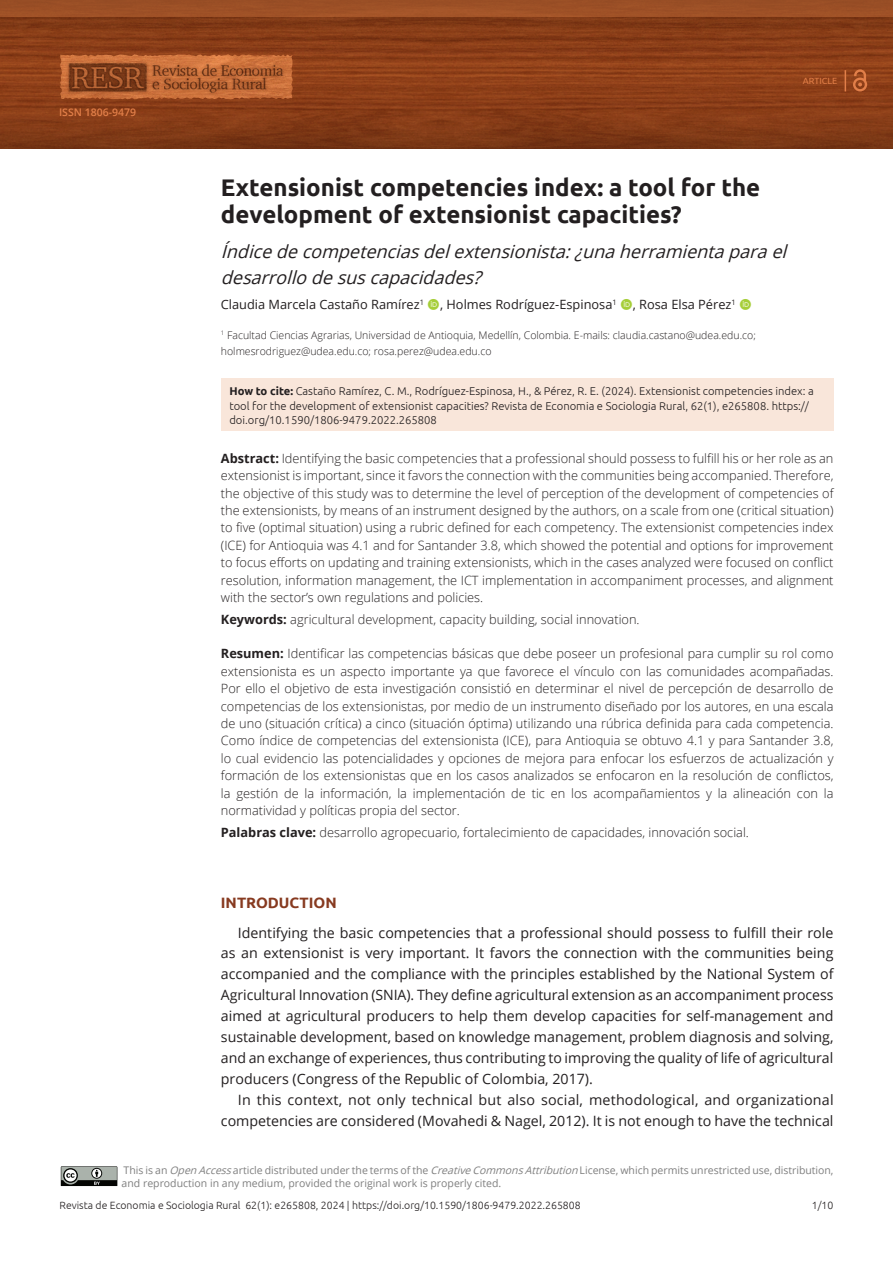
<style>
.page{position:relative;width:893px;height:1263px;background:#fff}
.page>*{position:absolute;margin:0;border:0;box-sizing:border-box;transform-origin:0 0}
.ArticleTitle{font:700 24px/26.4px "Ubuntu";color:#231f20}
.ArticleTitle-Trans1{font:italic 18px/26.4px "Open Sans";color:#231f20}
.Heading1{font:700 15px "Ubuntu";color:#873a20}
.Paragraph{font:14.25px/20.9px "Open Sans";color:#231f20;text-align:justify}
.Abstract-Trans1{font:300 12.75px/17.4px "Open Sans";color:#231f20;text-align:justify}
.Abstract{font:300 12.75px/17.4px "Open Sans";color:#231f20;text-align:justify}
.Keywords-Trans1{font:300 12.75px "Open Sans";color:#231f20}
.Authors{font:12.75px "Open Sans";color:#231f20}
.Keywords{font:300 12.75px "Open Sans";color:#231f20}
.HowToCite{font:300 11.25px/14.4px "Ubuntu";color:#231f20}
.LicenseParaAlt{font:10.5px/12.6px "Open Sans";color:#7f7f7f}
.Affiliations{font:300 10.5px/16.6px "Open Sans";color:#231f20}
.t1{font:300 10.5px "Ubuntu";color:#231f20}
.t2{font:600 10.5px "Open Sans";color:#e27f49}
.t3{font:9px "Ubuntu";color:#e27f48}
.s1{font-weight:700}
.s2{font-style:italic}
</style>
<div class="page">
<svg style="left:0;top:17px;width:893px;height:132px;background:#863b17"></svg>
<div style="left:0;top:0;width:893px;height:17px;background:#9d5026"></div>
<img style="left:58px;top:52px;width:238px;height:50px">
<svg style="left:853px;top:69px;width:14px;height:22px"></svg>
<svg style="left:845px;top:70px;width:1px;height:21px"></svg>
<svg style="left:61px;top:1166px;width:57px;height:21px"></svg>
<div style="left:221px;top:378px;width:612px;height:52px;background:#f9e6da"></div>
<p class="t2" style="left:59px;top:105px;width:79px">ISSN 1806-9479</p>
<p class="t3" style="left:803px;top:75px;width:36px">ARTICLE</p>
<p class="ArticleTitle" style="left:221px;top:174px;width:541px">Extensionist competencies index: a tool for the development of extensionist capacities?</p>
<p class="ArticleTitle-Trans1" style="left:221px;top:237px;width:573px">Índicedecompetenciasdelextensionista:¿unaherramientaparael desarrollodesuscapacidades?</p>
<p class="Authors" style="left:221px;top:296px;width:205px">Claudia Marcela Castaño Ramírez<sup>1</sup></p>
<p class="Authors" style="left:440px;top:296px;width:178px">, Holmes Rodríguez-Espinosa<sup>1</sup></p>
<p class="Authors" style="left:633px;top:296px;width:104px">, Rosa Elsa Pérez<sup>1</sup></p>
<p class="Affiliations" style="left:221px;top:326px;width:536px"><sup>1</sup> Facultad Ciencias Agrarias, Universidad de Antioquia, Medellín, Colombia. E-mails: claudia.castano@udea.edu.co; holmesrodriguez@udea.edu.co; rosa.perez@udea.edu.co</p>
<p class="HowToCite" style="left:229px;top:384px;width:586px"><span class="s1">How to cite:</span> Castaño Ramírez, C. M., Rodríguez-Espinosa, H., &amp; Pérez, R. E. (2024). Extensionist competencies index: a tool for the development of extensionist capacities? Revista de Economia e Sociologia Rural, 62(1), e265808. https:// doi.org/10.1590/1806-9479.2022.265808</p>
<p class="Abstract" style="left:221px;top:449px;width:614px"><span class="s1">Abstract:</span> Identifying the basic competencies that a professional should possess to fulfill his or her role as an extensionist is important, since it favors the connection with the communities being accompanied. Therefore, the objective of this study was to determine the level of perception of the development of competencies of the extensionists, by means of an instrument designed by the authors, on a scale from one (critical situation) to five (optimal situation) using a rubric defined for each competency. The extensionist competencies index (ICE) for Antioquia was 4.1 and for Santander 3.8, which showed the potential and options for improvement to focus efforts on updating and training extensionists, which in the cases analyzed were focused on conflict resolution, information management, the ICT implementation in accompaniment processes, and alignment with the sector’s own regulations and policies.</p>
<p class="Keywords" style="left:221px;top:610px;width:420px"><span class="s1">Keywords:</span> agricultural development, capacity building, social innovation.</p>
<p class="Abstract-Trans1" style="left:221px;top:645px;width:614px"><span class="s1">Resumen:</span> Identificar las competencias básicas que debe poseer un profesional para cumplir su rol como extensionista es un aspecto importante ya que favorece el vínculo con las comunidades acompañadas.<br>Por ello el objetivo de esta investigación consistió en determinar el nivel de percepción de desarrollo de competencias de los extensionistas, por medio de un instrumento diseñado por los autores, en una escala de uno (situación crítica) a cinco (situación óptima) utilizando una rúbrica definida para cada competencia.<br>Como índice de competencias del extensionista (ICE), para Antioquia se obtuvo 4.1 y para Santander 3.8, lo cual evidencio las potencialidades y opciones de mejora para enfocar los esfuerzos de actualización y formación de los extensionistas que en los casos analizados se enfocaron en la resolución de conflictos, la gestión de la información, la implementación de tic en los acompañamientos y la alineación con la normatividad y políticas propia del sector.</p>
<p class="Keywords-Trans1" style="left:221px;top:823px;width:530px"><span class="s1">Palabras clave:</span> desarrollo agropecuario, fortalecimiento de capacidades, innovación social.</p>
<p class="Heading1" style="left:221px;top:894px;width:117px">INTRODUCTION</p>
<p class="Paragraph" style="left:221px;top:922px;width:614px;text-indent:17px">Identifying the basic competencies that a professional should possess to fulfill their role as an extensionist is very important. It favors the connection with the communities being accompanied and the compliance with the principles established by the National System of Agricultural Innovation (SNIA). They define agricultural extension as an accompaniment process aimed at agricultural producers to help them develop capacities for self-management and sustainable development, based on knowledge management, problem diagnosis and solving, and an exchange of experiences, thus contributing to improving the quality of life of agricultural producers (Congress of the Republic of Colombia, 2017).</p>
<p class="Paragraph" style="left:221px;top:1089px;width:614px;text-align:right">In this context, not only technical but also social, methodological, and organizational competencies are considered (Movahedi &amp; Nagel, 2012). It is not enough to have the technical</p>
<p class="LicenseParaAlt" style="left:122px;top:1164px;width:713px">This is an <span class="s2">OpenAccess</span>article distributed under the terms of the <span class="s2">CreativeCommonsAttribution</span>License, which permits unrestricted use, distribution, and reproduction in any medium, provided the original work is properly cited.</p>
<p class="t1" style="left:60px;top:1198px;width:523px">Revista de Economia e Sociologia Rural 62(1): e265808, 2024 | https://doi.org/10.1590/1806-9479.2022.265808</p>
<p class="t1" style="left:812px;top:1198px;width:23px">1/10</p>
</div>
